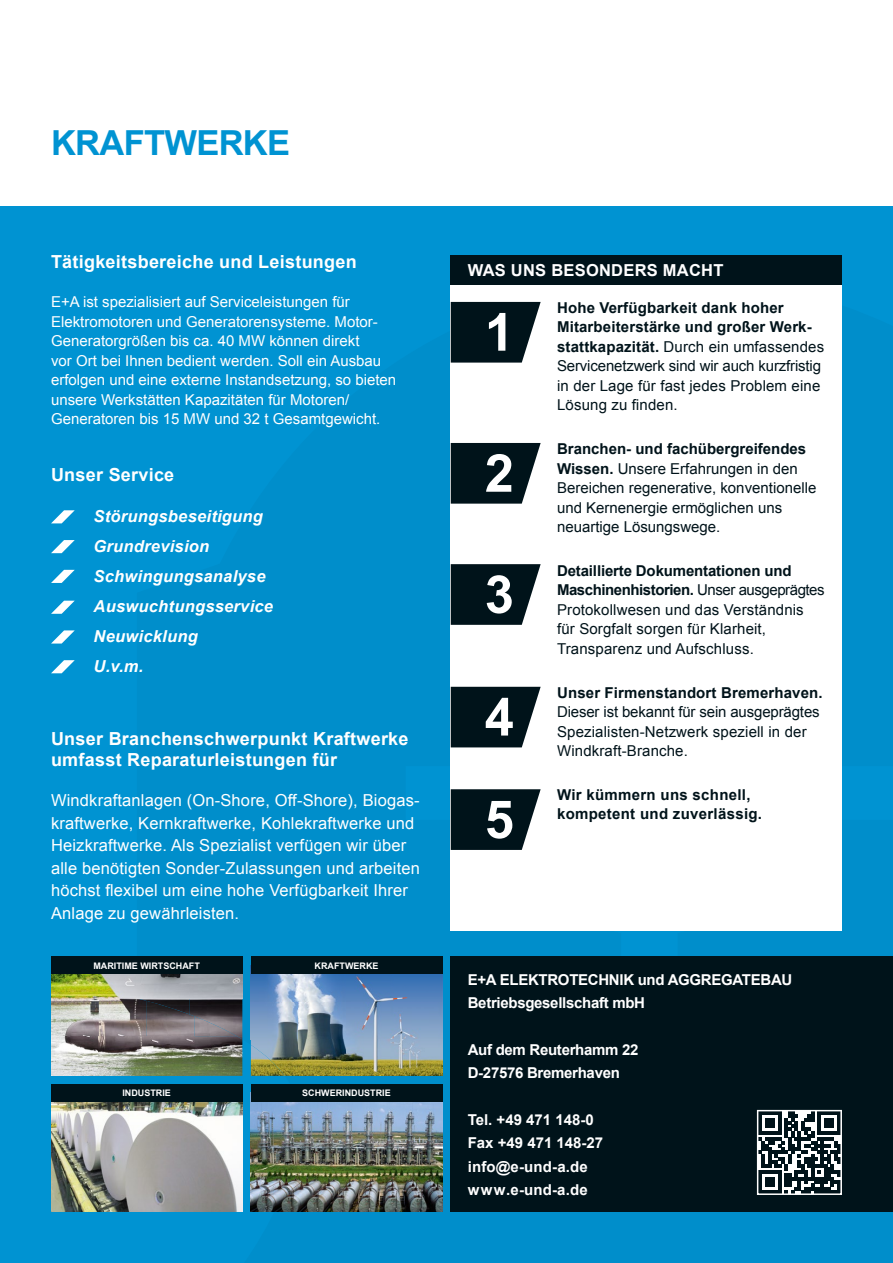
<style>
.page{position:relative;width:893px;height:1263px;background:#fff}
.page>*{position:absolute;margin:0;border:0;box-sizing:border-box;transform-origin:0 0}
.t1{font:700 52.5px/102.4px "Arial";color:#fff}
.t2{font:700 34.5px "Arial";letter-spacing:-.02em;color:#0093d2}
.t3{font:700 18px/21.6px "Arial";letter-spacing:.015em;color:#fff}
.t4{font:16.5px/22.5px "Arial";letter-spacing:.01em;color:#fff}
.t5{font:italic 700 16.5px/30px "Arial";letter-spacing:.015em;color:#fff}
.t6{font:700 16.5px "Arial";letter-spacing:.015em;color:#fff}
.t7{font:15px/19.5px "Arial";letter-spacing:.01em;color:#00131a}
.t8{font:15px/19.5px "Arial";color:#fff}
.t9{font:700 15px/23.4px "Arial";letter-spacing:-.02em;color:#fff}
.t10{font:700 15px/19.5px "Arial";letter-spacing:.02em;color:#00131a}
.t11{font:700 15px/23.4px "Arial";color:#fff}
.t12{font:700 9px "Arial";color:#fff}
.s1{font-weight:700}
</style>
<div class="page">
<div style="left:0;top:206px;width:893px;height:1057px;background:#0093d2"></div>
<div style="left:451px;top:281px;width:391px;height:650px;background:#fff"></div>
<svg style="left:51px;top:510px;width:24px;height:13px"></svg>
<svg style="left:51px;top:570px;width:24px;height:13px"></svg>
<svg style="left:51px;top:630px;width:24px;height:13px"></svg>
<svg style="left:51px;top:540px;width:24px;height:13px"></svg>
<svg style="left:51px;top:601px;width:24px;height:13px"></svg>
<svg style="left:51px;top:660px;width:24px;height:13px"></svg>
<div style="left:451px;top:255px;width:391px;height:30px;background:#00131a"></div>
<div style="left:451px;top:957px;width:442px;height:255px;background:#00131a"></div>
<img style="left:51px;top:974px;width:86px;height:22px">
<img style="left:51px;top:996px;width:96px;height:40px">
<img style="left:147px;top:1014px;width:43px;height:22px">
<img style="left:51px;top:1036px;width:191px;height:40px">
<img style="left:137px;top:974px;width:105px;height:24px">
<img style="left:137px;top:998px;width:53px;height:16px">
<img style="left:190px;top:998px;width:52px;height:41px">
<div style="left:51px;top:957px;width:191px;height:17px;background:#00131a"></div>
<img style="left:251px;top:974px;width:191px;height:102px">
<div style="left:251px;top:957px;width:191px;height:17px;background:#00131a"></div>
<img style="left:51px;top:1101px;width:191px;height:111px">
<img style="left:251px;top:1101px;width:191px;height:111px">
<svg style="left:451px;top:443px;width:90px;height:61px"></svg>
<svg style="left:406px;top:548px;width:487px;height:490px"></svg>
<svg style="left:451px;top:302px;width:90px;height:61px"></svg>
<div style="left:51px;top:1084px;width:191px;height:17px;background:#00131a"></div>
<div style="left:251px;top:1084px;width:191px;height:17px;background:#00131a"></div>
<svg style="left:757px;top:1110px;width:85px;height:85px"></svg>
<h2 class="t2" style="left:51px;top:120px;width:241px">KRAFTWERKE</h2>
<p class="t3" style="left:51px;top:252px;width:307px">Tätigkeitsbereiche und Leistungen</p>
<p class="t8" style="left:51px;top:292px;width:347px">E+A ist spezialisiert auf Serviceleistungen für Elektromotoren und Generatoren systeme. Motor-Generatorgrößen bis ca. 40 MW können direkt<br>vor Ort bei Ihnen bedient werden. Soll ein Ausbau erfolgen und eine externe Instandsetzung, so bieten unsere Werkstätten Kapazitäten für Motoren/ Generatoren bis 15 MW und 32 t Gesamtgewicht.</p>
<p class="t3" style="left:51px;top:464px;width:125px">Unser Service</p>
<p class="t5" style="left:94px;top:502px;width:181px">Störungsbeseitigung<br>Grundrevision<br>Schwingungsanalyse<br>Auswuchtungsservice<br>Neuwicklung<br>U.v.m.</p>
<p class="t3" style="left:51px;top:728px;width:359px">Unser Branchenschwerpunkt Kraftwerke umfasst Reparaturleistungen für</p>
<p class="t4" style="left:51px;top:789px;width:370px">Windkraftanlagen (On-Shore, Off-Shore), Biogas&shy;kraftwerke, Kernkraftwerke, Kohlekraftwerke und Heizkraftwerke. Als Spezialist verfügen wir über alle benötigten Sonder-Zulassungen und arbeiten höchst flexibel um eine hohe Verfügbarkeit Ihrer Anlage zu gewährleisten.</p>
<p class="t12" style="left:93px;top:959px;width:108px">MARITIME WIRTSCHAFT</p>
<p class="t12" style="left:315px;top:959px;width:65px">KRAFTWERKE</p>
<p class="t12" style="left:122px;top:1087px;width:50px">INDUSTRIE</p>
<p class="t12" style="left:302px;top:1087px;width:90px">SCHWERINDUSTRIE</p>
<p class="t6" style="left:468px;top:259px;width:257px">WAS UNS BESONDERS MACHT</p>
<h1 class="t1" style="left:485px;top:283px;width:31px">1</h1>
<h1 class="t1" style="left:485px;top:424px;width:31px">2</h1>
<h1 class="t1" style="left:485px;top:545px;width:31px">3</h1>
<h1 class="t1" style="left:485px;top:667px;width:31px">4<br>5</h1>
<p class="t7" style="left:557px;top:298px;width:269px"><span class="s1">Hohe Verfügbarkeit dank hoher Mitarbeiterstärke und großer Werk&shy;stattkapazität.</span> Durch ein umfassendes Servicenetzwerk sind wir auch kurzfristig in der Lage für fast jedes Problem eine Lösung zu finden.</p>
<p class="t7" style="left:557px;top:439px;width:261px"><span class="s1">Branchen- und fachübergreifendes Wissen.</span> Unsere Erfahrungen in den Bereichen regenerative, konventionelle und Kernenergie ermöglichen uns neuartige Lösungswege.</p>
<p class="t7" style="left:557px;top:561px;width:269px"><span class="s1">Detaillierte Dokumentationen und Maschinenhistorien.</span> Unser ausgeprägtes Protokollwesen und das Verständnis für Sorgfalt sorgen für Klarheit, Transparenz und Aufschluss.</p>
<p class="t10" style="left:557px;top:683px;width:267px">Unser Firmenstandort Bremerhaven.</p>
<p class="t7" style="left:557px;top:702px;width:264px">Dieser ist bekannt für sein ausgeprägtes<br>Spezialisten-Netzwerk speziell in der<br>Windkraft-Branche.</p>
<p class="t10" style="left:557px;top:785px;width:207px">Wir kümmern uns schnell, kompetent und zuverlässig.</p>
<p class="t9" style="left:468px;top:968px;width:326px">E+A ELEKTROTECHNIK und AGGREGATEBAU<br>Betriebsgesellschaft mbH</p>
<p class="t9" style="left:468px;top:1038px;width:172px">Auf dem Reuterhamm 22<br>D-27576 Bremerhaven</p>
<p class="t11" style="left:468px;top:1108px;width:137px">Tel. +49 471 148-0<br>Fax +49 471 148-27 info@e-und-a.de www.e-und-a.de</p>
</div>
